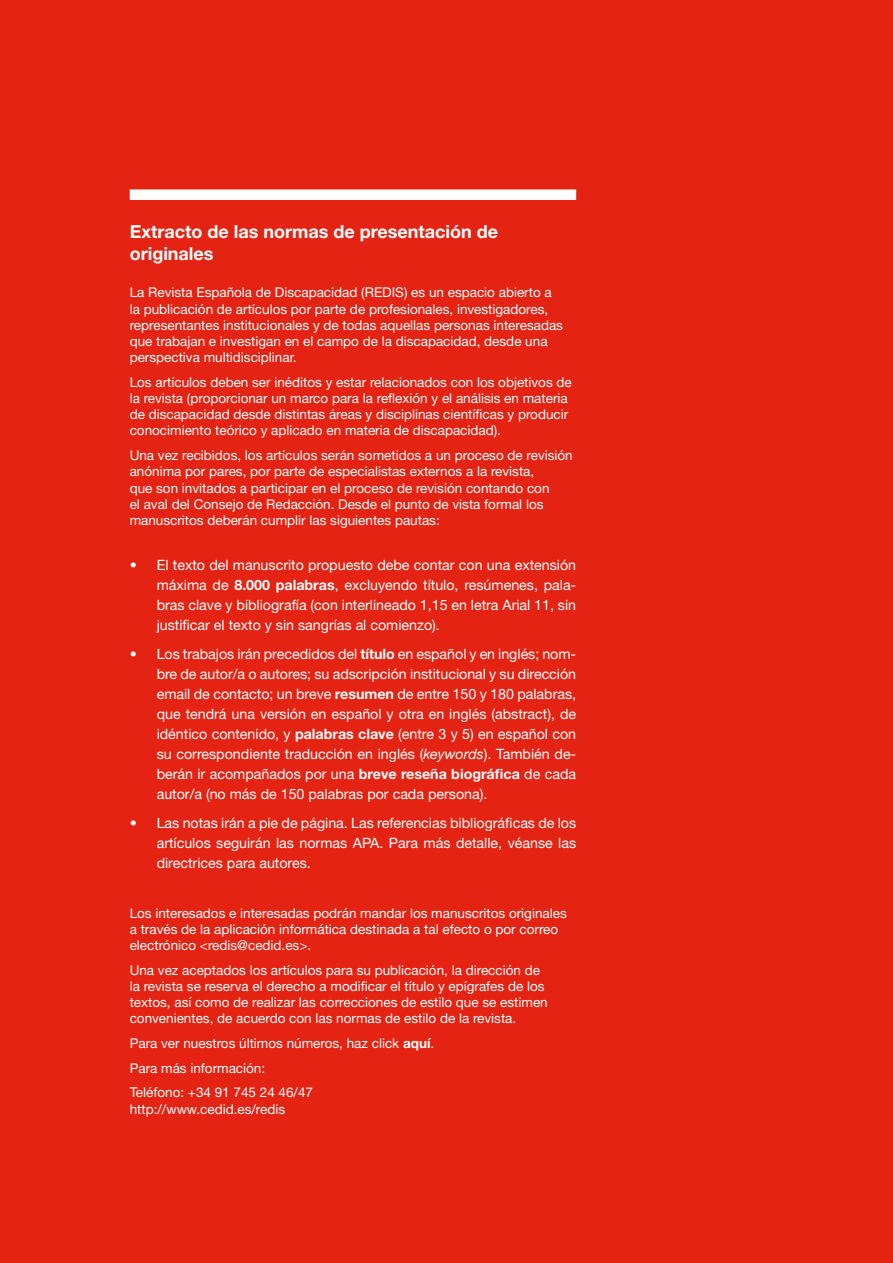
<style>
.page{position:relative;width:893px;height:1263px;background:#e42313}
.page>*{position:absolute;margin:0;border:0;box-sizing:border-box;transform-origin:0 0}
.Tablatxt{font:700 18px/21.6px "Helvetica Neue LT Std";color:#fff}
.t1{font:14.25px/20.1px "Helvetica Neue LT Std";color:#fff;text-align:justify}
.Tablatxt-2{font:13.5px/16.2px "Helvetica Neue LT Std";color:#fff}
.s1{font-weight:700}
.s2{font-style:italic}
</style>
<div class="page">
<div style="left:130px;top:189px;width:446px;height:11px;background:#fff"></div>
<p class="Tablatxt" style="left:130px;top:221px;width:370px">Extracto de las normas de presentación de originales</p>
<p class="Tablatxt-2" style="left:130px;top:284px;width:435px">La Revista Española de Discapacidad (REDIS) es un espacio abierto a la publicación de artículos por parte de profesionales, investigadores, representantes institucionales y de todas aquellas personas interesadas que trabajan e investigan en el campo de la discapacidad, desde una perspectiva multidisciplinar.</p>
<p class="Tablatxt-2" style="left:130px;top:374px;width:444px">Los artículos deben ser inéditos y estar relacionados con los objetivos de la revista (proporcionar un marco para la reflexión y el análisis en materia de discapacidad desde distintas áreas y disciplinas científicas y producir conocimiento teórico y aplicado en materia de discapacidad).</p>
<p class="Tablatxt-2" style="left:130px;top:447px;width:445px">Una vez recibidos, los artículos serán sometidos a un proceso de revisión anónima por pares, por parte de especialistas externos a la revista,<br>que son invitados a participar en el proceso de revisión contando con<br>el aval del Consejo de Redacción. Desde el punto de vista formal los manuscritos deberán cumplir las siguientes pautas:</p>
<p class="t1" style="left:157px;top:554px;width:421px;text-indent:-27px">• El texto del manuscrito propuesto debe contar con una extensión máxima de <span class="s1">8.000 palabras</span>, excluyendo título, resúmenes, pala&shy;bras clave y bibliografía (con interlineado 1,15 en letra Arial 11, sin justificar el texto y sin sangrías al comienzo).</p>
<p class="t1" style="left:157px;top:643px;width:421px;text-indent:-27px">• Los trabajos irán precedidos del <span class="s1">título</span> en español y en inglés; nom&shy;bre de autor/a o autores; su adscripción institucional y su dirección email de contacto; un breve <span class="s1">resumen</span> de entre 150 y 180 palabras, que tendrá una versión en español y otra en inglés (abstract), de idéntico contenido, y <span class="s1">palabras clave</span> (entre 3 y 5) en español con su correspondiente traducción en inglés (<span class="s2">keywords</span>). También de&shy;berán ir acompañados por una <span class="s1">breve reseña biográfica</span> de cada autor/a (no más de 150 palabras por cada persona).</p>
<p class="t1" style="left:157px;top:813px;width:421px;text-indent:-27px">• Las notas irán a pie de página. Las referencias bibliográficas de los artículos seguirán las normas APA. Para más detalle, véanse las directrices para autores.</p>
<p class="Tablatxt-2" style="left:130px;top:904px;width:439px">Los interesados e interesadas podrán mandar los manuscritos originales a través de la aplicación informática destinada a tal efecto o por correo electrónico &lt;redis@cedid.es&gt;.</p>
<p class="Tablatxt-2" style="left:130px;top:962px;width:420px">Una vez aceptados los artículos para su publicación, la dirección de la revista se reserva el derecho a modificar el título y epígrafes de los textos, así como de realizar las correcciones de estilo que se estimen convenientes, de acuerdo con las normas de estilo de la revista.</p>
<p class="Tablatxt-2" style="left:130px;top:1035px;width:306px">Para ver nuestros últimos números, haz click <span class="s1">aquí</span>.</p>
<p class="Tablatxt-2" style="left:130px;top:1060px;width:137px">Para más información:</p>
<p class="Tablatxt-2" style="left:130px;top:1084px;width:185px">Teléfono: +34 91 745 24 46/47 http://www.cedid.es/redis</p>
</div>
